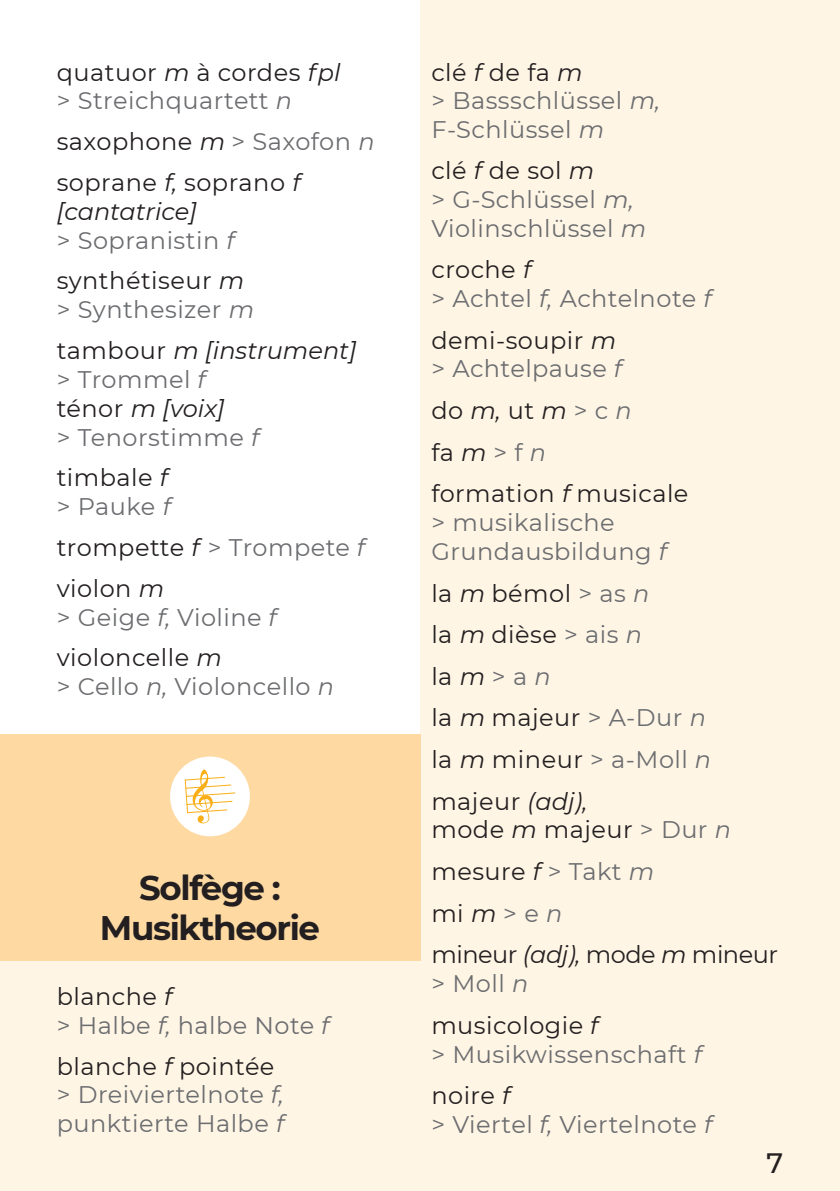
<style>
.page{position:relative;width:840px;height:1191px;background:#fff}
.page>*{position:absolute;margin:0;border:0;box-sizing:border-box;transform-origin:0 0}
.t1{font:700 34px "Montserrat";letter-spacing:-.04em;color:#231f20}
.t2{font:500 28px "Montserrat";color:#231f20}
.t3{font:24px "Montserrat";letter-spacing:.02em;color:#231f20}
.t4{font:24px/28.8px "Montserrat";letter-spacing:.02em;color:#6c6d70}
.t5{font:italic 24px/28.8px "Montserrat";color:#231f20}
.t6{font:24px/28.8px "Montserrat";letter-spacing:-.02em;color:#231f20}
.s1{font-style:italic}
.s2{color:#6c6d70}
.s3{font-style:italic;color:#6c6d70}
.s4{font-style:normal}
</style>
<div class="page">
<div style="left:420px;top:0;width:419px;height:1191px;background:#fef5e5"></div>
<div style="left:0;top:918px;width:420px;height:273px;background:#fef5e5"></div>
<div style="left:0;top:734px;width:420px;height:226px;background:#fedaa2"></div>
<div style="left:170px;top:756px;width:80px;height:80px;background:#fff;border-radius:50%"></div>
<svg style="left:184px;top:769px;width:52px;height:54px"></svg>
<p class="t3" style="left:57px;top:56px;width:285px">quatuor <span class="s1">m</span> à cordes <span class="s1">fpl</span></p>
<p class="t4" style="left:57px;top:86px;width:237px">&gt; Streichquartett <span class="s1">n</span></p>
<p class="t3" style="left:57px;top:125px;width:319px">saxophone <span class="s1">m</span> <span class="s2">&gt; Saxofon</span> <span class="s3">n</span></p>
<p class="t5" style="left:57px;top:167px;width:245px"><span class="s4">soprane</span> f, <span class="s4">soprano</span> f [cantatrice]</p>
<p class="t4" style="left:57px;top:225px;width:179px">&gt; Sopranistin <span class="s1">f</span></p>
<p class="t3" style="left:57px;top:264px;width:189px">synthétiseur <span class="s1">m</span></p>
<p class="t4" style="left:57px;top:294px;width:199px">&gt; Synthesizer <span class="s1">m</span></p>
<p class="t5" style="left:57px;top:335px;width:301px"><span class="s4">tambour</span> m [instrument]</p>
<p class="t4" style="left:57px;top:364px;width:150px">&gt; Trommel <span class="s1">f</span></p>
<p class="t5" style="left:57px;top:393px;width:169px"><span class="s4">ténor</span> m [voix]</p>
<p class="t4" style="left:57px;top:422px;width:204px">&gt; Tenorstimme <span class="s1">f</span></p>
<p class="t3" style="left:57px;top:461px;width:113px">timbale <span class="s1">f</span></p>
<p class="t4" style="left:57px;top:491px;width:115px">&gt; Pauke <span class="s1">f</span></p>
<p class="t3" style="left:57px;top:531px;width:309px">trompette <span class="s1">f</span> <span class="s2">&gt; Trompete</span> <span class="s3">f</span></p>
<p class="t3" style="left:57px;top:572px;width:109px">violon <span class="s1">m</span></p>
<p class="t4" style="left:57px;top:602px;width:221px">&gt; Geige <span class="s1">f,</span> Violine <span class="s1">f</span></p>
<p class="t3" style="left:57px;top:641px;width:167px">violoncelle <span class="s1">m</span></p>
<p class="t4" style="left:57px;top:671px;width:279px">&gt; Cello <span class="s1">n,</span> Violoncello <span class="s1">n</span></p>
<p class="t1" style="left:139px;top:864px;width:143px">Solfège :</p>
<p class="t1" style="left:100px;top:904px;width:222px">Musiktheorie</p>
<p class="t3" style="left:57px;top:980px;width:117px">blanche <span class="s1">f</span></p>
<p class="t4" style="left:57px;top:1010px;width:274px">&gt; Halbe <span class="s1">f,</span> halbe Note <span class="s1">f</span></p>
<p class="t3" style="left:57px;top:1049px;width:219px">blanche <span class="s1">f</span> pointée</p>
<p class="t4" style="left:57px;top:1079px;width:229px">&gt; Dreiviertelnote <span class="s1">f, </span>punktierte Halbe <span class="s1">f</span></p>
<p class="t3" style="left:431px;top:56px;width:153px">clé <span class="s1">f</span> de fa <span class="s1">m</span></p>
<p class="t4" style="left:431px;top:86px;width:230px">&gt; Bassschlüssel <span class="s1">m,<br></span>F-Schlüssel <span class="s1">m</span></p>
<p class="t3" style="left:431px;top:154px;width:164px">clé <span class="s1">f</span> de sol <span class="s1">m</span></p>
<p class="t4" style="left:431px;top:184px;width:216px">&gt; G-Schlüssel <span class="s1">m,<br></span>Violinschlüssel <span class="s1">m</span></p>
<p class="t3" style="left:431px;top:253px;width:101px">croche <span class="s1">f</span></p>
<p class="t4" style="left:431px;top:283px;width:282px">&gt; Achtel <span class="s1">f,</span> Achtelnote <span class="s1">f</span></p>
<p class="t3" style="left:431px;top:324px;width:186px">demi-soupir <span class="s1">m</span></p>
<p class="t4" style="left:431px;top:354px;width:192px">&gt; Achtelpause <span class="s1">f</span></p>
<p class="t3" style="left:431px;top:394px;width:202px">do <span class="s1">m,</span> ut <span class="s1">m</span> <span class="s2">&gt; c</span> <span class="s3">n</span></p>
<p class="t3" style="left:431px;top:436px;width:116px">fa <span class="s1">m</span> <span class="s2">&gt; f</span> <span class="s3">n</span></p>
<p class="t3" style="left:431px;top:477px;width:258px">formation <span class="s1">f</span> musicale</p>
<p class="t4" style="left:431px;top:507px;width:237px">&gt; musikalische<br>Grundausbildung <span class="s1">f</span></p>
<p class="t3" style="left:431px;top:576px;width:219px">la <span class="s1">m</span> bémol <span class="s2">&gt; as</span> <span class="s3">n</span></p>
<p class="t3" style="left:431px;top:618px;width:212px">la <span class="s1">m</span> dièse <span class="s2">&gt; ais</span> <span class="s3">n</span></p>
<p class="t3" style="left:431px;top:660px;width:121px">la <span class="s1">m</span> <span class="s2">&gt; a</span> <span class="s3">n</span></p>
<p class="t3" style="left:431px;top:701px;width:276px">la <span class="s1">m</span> majeur <span class="s2">&gt; A-Dur</span> <span class="s3">n</span></p>
<p class="t3" style="left:431px;top:743px;width:281px">la <span class="s1">m</span> mineur <span class="s2">&gt; a-Moll</span> <span class="s3">n</span></p>
<p class="t3" style="left:431px;top:784px;width:158px">majeur <span class="s1">(adj),</span></p>
<p class="t3" style="left:431px;top:813px;width:301px">mode <span class="s1">m</span> majeur <span class="s2">&gt; Dur</span> <span class="s3">n</span></p>
<p class="t3" style="left:431px;top:855px;width:224px">mesure <span class="s1">f</span> <span class="s2">&gt; Takt</span> <span class="s3">m</span></p>
<p class="t3" style="left:431px;top:896px;width:132px">mi <span class="s1">m</span> <span class="s2">&gt; e</span> <span class="s3">n</span></p>
<p class="t6" style="left:431px;top:939px;width:348px">mineur <span class="s1">(adj),</span> mode <span class="s1">m</span> mineur <span class="s2">&gt; Moll</span> <span class="s3">n</span></p>
<p class="t3" style="left:431px;top:1008px;width:168px">musicologie <span class="s1">f</span></p>
<p class="t4" style="left:431px;top:1038px;width:272px">&gt; Musikwissenschaft <span class="s1">f</span></p>
<p class="t3" style="left:431px;top:1079px;width:80px">noire <span class="s1">f</span></p>
<p class="t4" style="left:431px;top:1109px;width:282px">&gt; Viertel <span class="s1">f,</span> Viertelnote <span class="s1">f</span></p>
<p class="t2" style="left:766px;top:1143px;width:18px">7</p>
</div>
